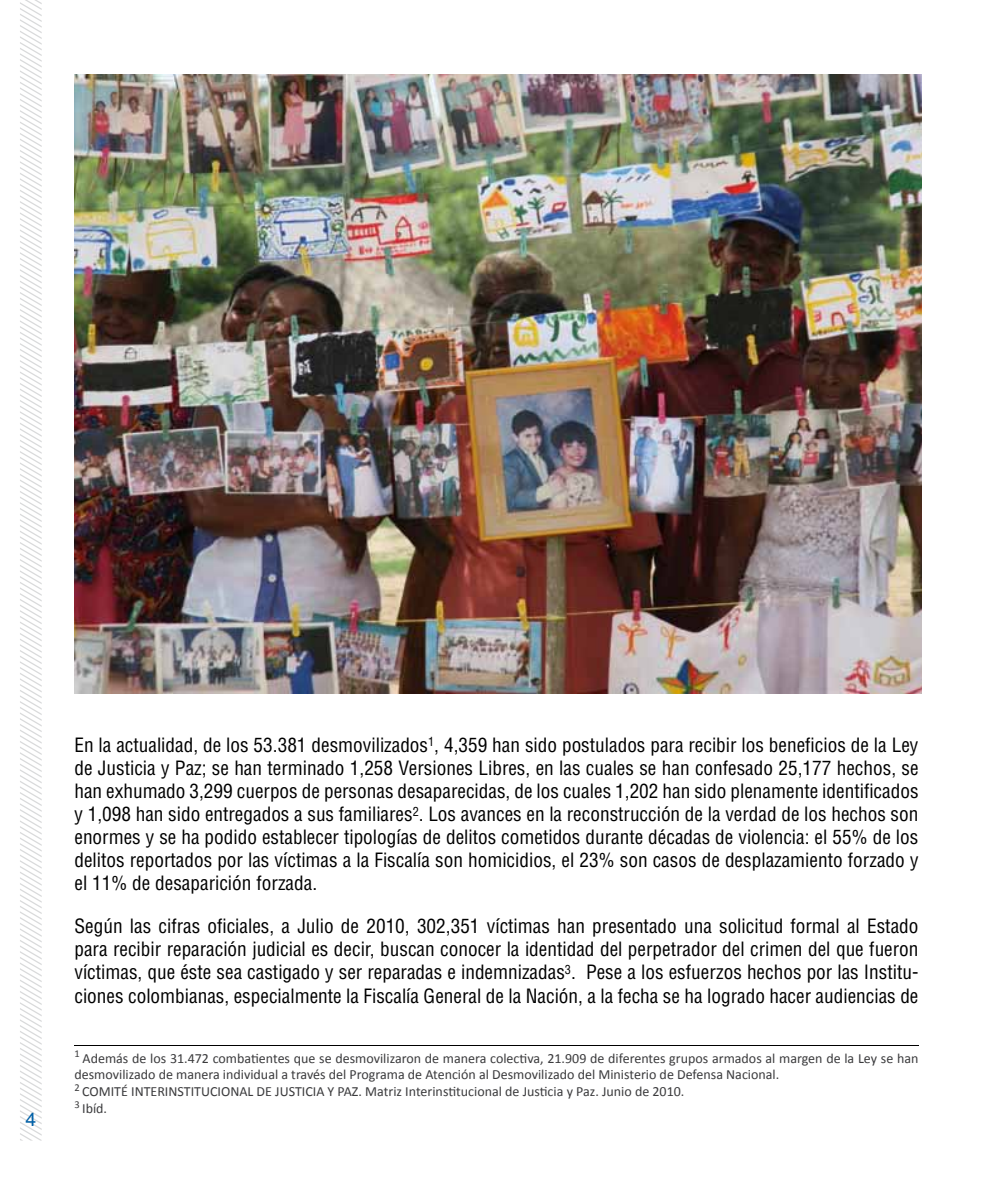
<style>
.page{position:relative;width:993px;height:1191px;background:#fff}
.page>*{position:absolute;margin:0;border:0;box-sizing:border-box;transform-origin:0 0}
.t1{font:condensed 19.25px/23.1px "Helvetica";color:#000;text-align:justify}
.t2{font:19.25px "Helvetica";color:#0060a7}
.t3{font:14px/16.8px "Calibri";color:#3b3b3d}
</style>
<div class="page">
<svg style="left:20px;top:0;width:22px;height:1140px"></svg>
<img style="left:75px;top:74px;width:846px;height:619px">
<hr style="left:74px;top:1045px;width:844px;height:1px;background:#000">
<p class="t2" style="left:25px;top:1104px;width:12px">4</p>
<p class="t1" style="left:74px;top:733px;width:845px">En la actualidad, de los 53.381 desmovilizados<sup>1</sup>, 4,359 han sido postulados para recibir los beneficios de la Ley de Justicia y Paz; se han terminado 1,258 Versiones Libres, en las cuales se han confesado 25,177 hechos, se han exhumado 3,299 cuerpos de personas desaparecidas, de los cuales 1,202 han sido plenamente identificados y 1,098 han sido entregados a sus familiares<sup>2</sup>. Los avances en la reconstrucción de la verdad de los hechos son enormes y se ha podido establecer tipologías de delitos cometidos durante décadas de violencia: el 55% de los delitos reportados por las víctimas a la Fiscalía son homicidios, el 23% son casos de desplazamiento forzado y el 11% de desaparición forzada.</p>
<p class="t1" style="left:74px;top:914px;width:845px">Según las cifras oficiales, a Julio de 2010, 302,351 víctimas han presentado una solicitud formal al Estado para recibir reparación judicial es decir, buscan conocer la identidad del perpetrador del crimen del que fueron víctimas, que éste sea castigado y ser reparadas e indemnizadas<sup>3</sup>. Pese a los esfuerzos hechos por las Institu&shy;ciones colombianas, especialmente la Fiscalía General de la Nación, a la fecha se ha logrado hacer audiencias de</p>
<p class="t3" style="left:74px;top:1049px;width:845px"><sup>1</sup> Además de los 31.472 combatientes que se desmovilizaron de manera colectiva, 21.909 de diferentes grupos armados al margen de la Ley se han desmovilizado de manera individual a través del Programa de Atención al Desmovilizado del Ministerio de Defensa Nacional.<br><sup>2</sup> COMITÉ INTERINSTITUCIONAL DE JUSTICIA Y PAZ. Matriz Interinstitucional de Justicia y Paz. Junio de 2010.<br><sup>3</sup> Ibíd.</p>
</div>
